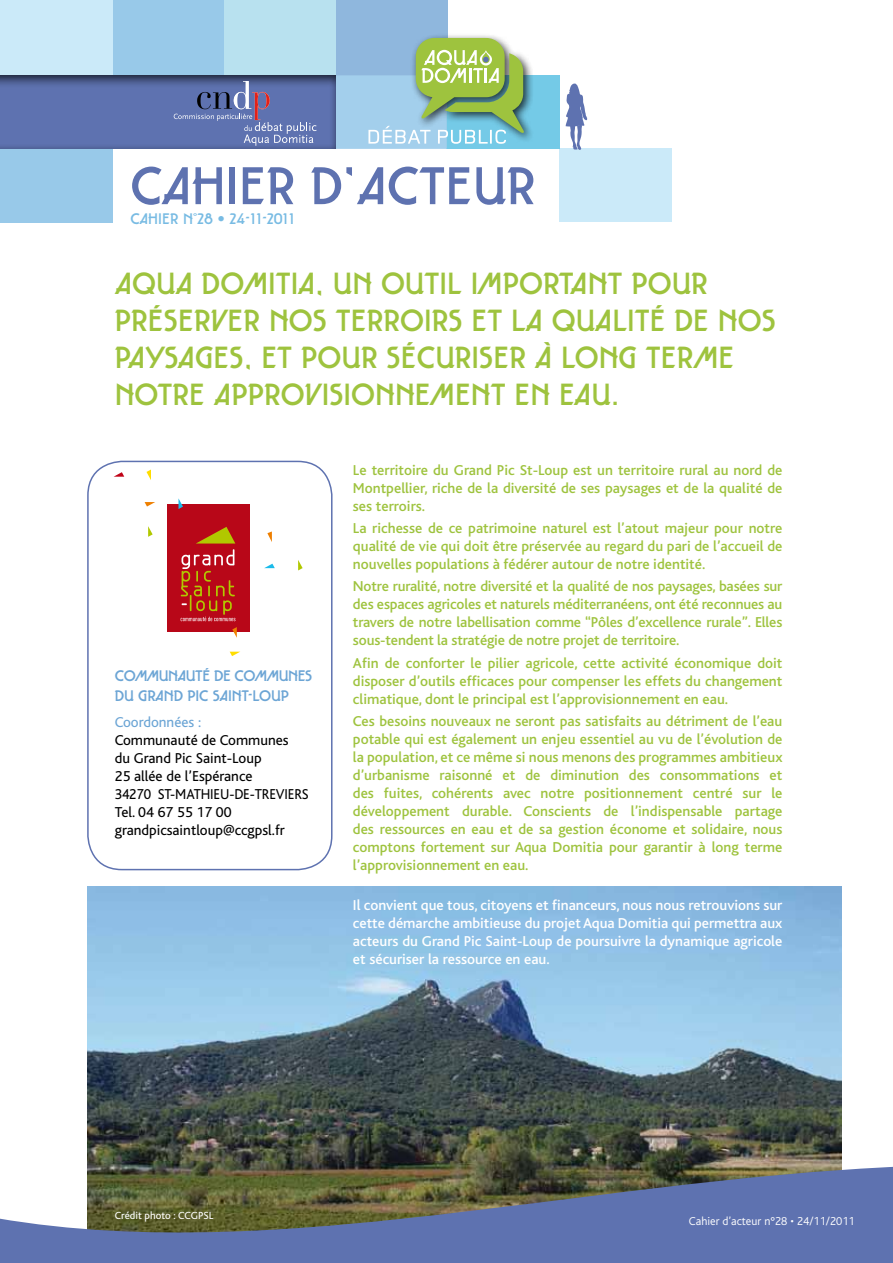
<style>
.page{position:relative;width:893px;height:1263px;background:#fff}
.page>*{position:absolute;margin:0;border:0;box-sizing:border-box;transform-origin:0 0}
.t1{font:51.9px "Taut";color:#5e72b0}
.t2{font:30px/36.9px "Taut";color:#9ec33e}
.t3{font:500 15px/18px "Bliss";color:#9ec33e;text-align:justify}
.t4{font:500 15px/18px "Bliss";color:#fff;text-align:justify}
.t5{font:15px/18px "Bliss";color:#000}
.t6{font:15px/19.5px "Taut";letter-spacing:-.03em;color:#6ca5d5}
.t7{font:15px "Taut";color:#78bbe3}
.t8{font:15px "Bliss";color:#6ca5d5}
.t9{font:300 12px "Bliss";color:#fff}
.t10{font:10.8px "Bliss";color:#fff}
</style>
<div class="page">
<img style="left:87px;top:886px;width:755px;height:278px">
<div style="left:87px;top:461px;width:246px;height:409px;border:2px solid #5e72b0;border-radius:34px"></div>
<div style="left:560px;top:149px;width:112px;height:73px;background:#cbeaf9"></div>
<div style="left:446px;top:75px;width:114px;height:74px;background:#74cae7"></div>
<div style="left:0;top:0;width:114px;height:76px;background:#cbeaf9"></div>
<div style="left:114px;top:0;width:111px;height:76px;background:#98c9e9"></div>
<div style="left:224px;top:0;width:113px;height:76px;background:#b8e1ef"></div>
<div style="left:336px;top:0;width:111px;height:76px;background:#8fb7dd"></div>
<div style="left:336px;top:75px;width:111px;height:74px;background:#a3cfec"></div>
<div style="left:0;top:149px;width:113px;height:73px;background:#98c9e9"></div>
<svg style="left:566px;top:83px;width:21px;height:67px"></svg>
<div style="left:0;top:72px;width:337px;height:77px;background:#000;opacity:.75"></div>
<svg style="left:174px;top:81px;width:143px;height:65px;background:#6776ad"></svg>
<div style="left:411px;top:33px;width:123px;height:110px;background:#000;opacity:.75"></div>
<svg style="left:368px;top:38px;width:157px;height:106px"></svg>
<div style="left:167px;top:504px;width:83px;height:128px;background:#b80718"></div>
<svg style="left:178px;top:498px;width:5px;height:11px"></svg>
<svg style="left:145px;top:502px;width:10px;height:4px"></svg>
<svg style="left:146px;top:469px;width:5px;height:11px"></svg>
<svg style="left:230px;top:652px;width:10px;height:4px"></svg>
<svg style="left:267px;top:531px;width:5px;height:11px"></svg>
<svg style="left:298px;top:560px;width:5px;height:10px"></svg>
<svg style="left:148px;top:526px;width:5px;height:11px"></svg>
<svg style="left:114px;top:472px;width:10px;height:5px"></svg>
<svg style="left:264px;top:564px;width:11px;height:4px"></svg>
<svg style="left:232px;top:627px;width:5px;height:11px"></svg>
<svg style="left:197px;top:527px;width:38px;height:16px"></svg>
<svg style="left:181px;top:549px;width:54px;height:72px"></svg>
<svg style="left:0;top:1164px;width:893px;height:99px;background:#677287"></svg>
<h1 class="t1" style="left:130px;top:157px;width:407px">CAHIER D’ACTEUR</h1>
<p class="t7" style="left:130px;top:210px;width:166px">CAHIER N˚28 • 24-11-2011</p>
<h2 class="t2" style="left:115px;top:265px;width:663px">AQUA DOMITIA, UN OUTIL IMPORTANT POUR PRÉSERVER NOS TERROIRS ET LA QUALITÉ DE NOS PAYSAGES, ET POUR SÉCURISER À LONG TERME NOTRE APPROVISIONNEMENT EN EAU.</h2>
<p class="t6" style="left:115px;top:666px;width:199px">COMMUNAUTÉ DE COMMUNES<br>DU GRAND PIC SAINT-LOUP</p>
<p class="t8" style="left:115px;top:715px;width:88px">Coordonnées :</p>
<p class="t5" style="left:115px;top:732px;width:195px">Communauté de Communes<br>du Grand Pic Saint-Loup<br>25 allée de l’Espérance<br>34270 ST-MATHIEU-DE-TREVIERS<br>Tel. 04 67 55 17 00 grandpicsaintloup@ccgpsl.fr</p>
<p class="t3" style="left:353px;top:461px;width:431px">Le territoire du Grand Pic St-Loup est un territoire rural au nord de Montpellier, riche de la diversité de ses paysages et de la qualité de ses terroirs.</p>
<p class="t3" style="left:353px;top:520px;width:431px">La richesse de ce patrimoine naturel est l’atout majeur pour notre qualité de vie qui doit être préservée au regard du pari de l’accueil de nouvelles populations à fédérer autour de notre identité.</p>
<p class="t3" style="left:353px;top:578px;width:431px">Notre ruralité, notre diversité et la qualité de nos paysages, basées sur des espaces agricoles et naturels méditerranéens, ont été reconnues au travers de notre labellisation comme “Pôles d’excellence rurale”. Elles sous-tendent la stratégie de notre projet de territoire.</p>
<p class="t3" style="left:353px;top:654px;width:431px">Afin de conforter le pilier agricole, cette activité économique doit disposer d’outils efficaces pour compenser les effets du changement climatique, dont le principal est l’approvisionnement en eau.</p>
<p class="t3" style="left:353px;top:712px;width:431px">Ces besoins nouveaux ne seront pas satisfaits au détriment de l’eau potable qui est également un enjeu essentiel au vu de l’évolution de la population, et ce même si nous menons des programmes ambitieux d’urbanisme raisonné et de diminution des consommations et des fuites, cohérents avec notre positionnement centré sur le développement durable. Conscients de l’indispensable partage des ressources en eau et de sa gestion économe et solidaire, nous comptons fortement sur Aqua Domitia pour garantir à long terme l’approvisionnement en eau.</p>
<p class="t4" style="left:353px;top:897px;width:431px">Il convient que tous, citoyens et financeurs, nous nous retrouvions sur cette démarche ambitieuse du projet Aqua Domitia qui permettra aux acteurs du Grand Pic Saint-Loup de poursuivre la dynamique agricole et sécuriser la ressource en eau.</p>
<p class="t10" style="left:115px;top:1209px;width:100px">Crédit photo : CCGPSL</p>
<p class="t9" style="left:689px;top:1214px;width:167px">Cahier d’acteur n°28 • 24/11/2011</p>
</div>
